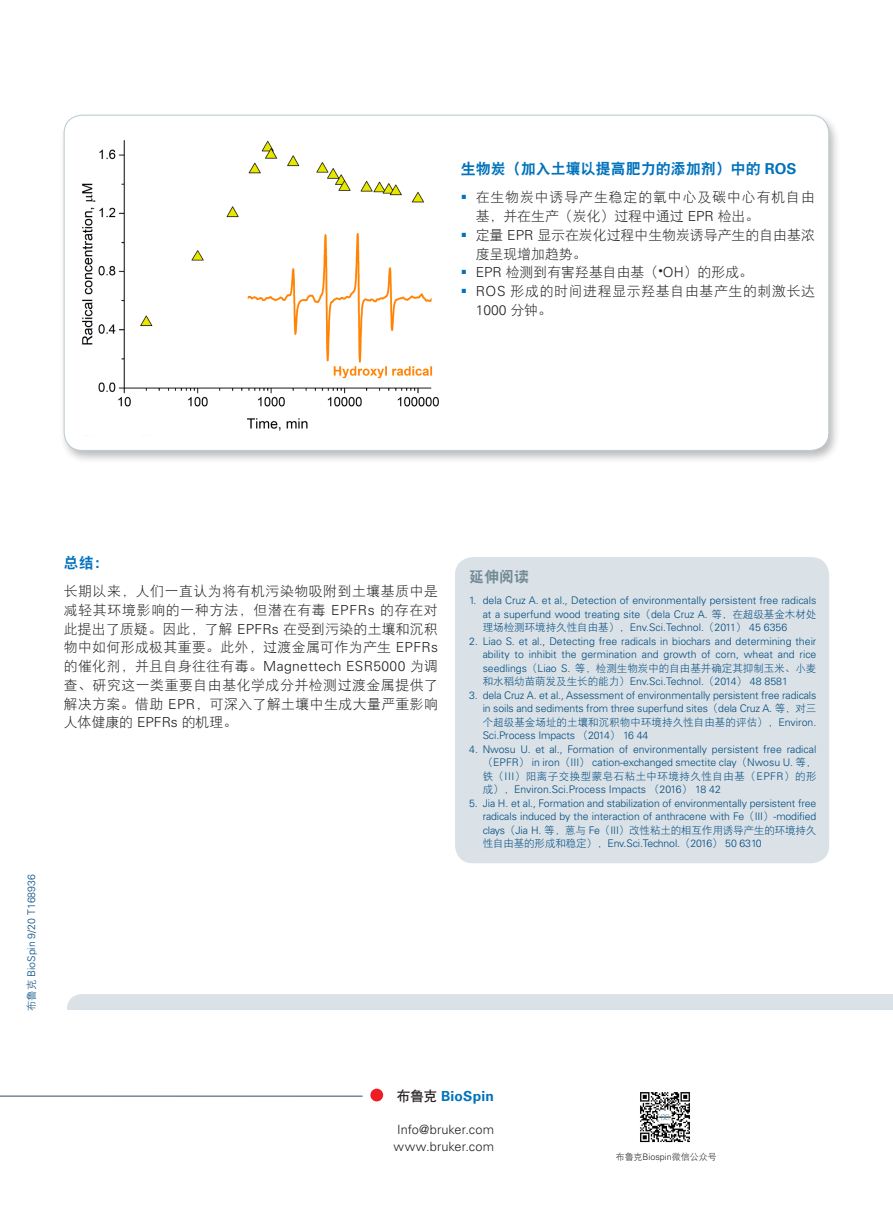
<style>
.page{position:relative;width:893px;height:1212px;background:#fff}
.page>*{position:absolute;margin:0;border:0;box-sizing:border-box;transform-origin:0 0}
.application_subhead{font:15px "DFP Hei W9";color:#0072bc}
.application_subhead-2{font:15px "DFP Hei W9";color:#738a95}
.application_body{font:13.8px/18.8px "DF Hei W3";letter-spacing:.03em;color:#231f20;text-align:justify}
.application_body-2{font:13.8px/18.8px "DF Hei W3";color:#231f20}
.application_body-3{font:13.8px/18.8px "DF Hei W3";letter-spacing:.065em;color:#231f20}
.brochure_subheadline{font:700 13.8px "Univers LT Std";letter-spacing:.015em;color:#0072bc}
.brochure_body{font:300 12.75px/16.8px "Univers LT Std";letter-spacing:.01em;color:#231f20}
.application_literatu{font:300 10.5px/13.5px "Univers LT Std";color:#004a7f;text-align:justify}
.brochure_body-2{font:9px "DFP Hei W3";letter-spacing:-.005em;color:#231f20}
.s1{font-family:"Univers LT Std";font-weight:700}
.s2{font-family:"Univers LT Std";font-weight:300}
.s3{font-family:"DF Hei W3";font-weight:400}
.s4{font-family:"DFP Hei W7";font-weight:400;color:#231f20}
</style>
<div class="page">
<div style="left:67px;top:994px;width:756px;height:34px;background:#dae2e7;border-radius:15px"></div>
<div style="left:721px;top:994px;width:172px;height:34px;background:#dae2e7"></div>
<div style="left:64px;top:1010px;width:829px;height:19px;background:#fff"></div>
<div style="left:455px;top:557px;width:374px;height:306px;background:#dae2e7;border-radius:18px"></div>
<div style="left:59px;top:112px;width:782px;height:352px;background:#231f20;opacity:.3"></div>
<div style="left:64px;top:115px;width:765px;height:335px;background:#fff;border-radius:18px"></div>
<img style="left:82px;top:140px;width:357px;height:291px">
<img style="left:640px;top:1092px;width:50px;height:51px">
<svg style="left:0;top:1095px;width:363px;height:2px"></svg>
<div style="left:370px;top:1089px;width:13px;height:12px;background:#ee1d23;border-radius:50%"></div>
<p class="application_subhead" style="left:461px;top:161px;width:337px">生物炭（加入土壤以提高肥力的添加剂）中的 <span class="s1">ROS</span></p>
<p class="application_body-3" style="left:476px;top:188px;width:341px">在生物炭中诱导产生稳定的氧中心及碳中心有机自由基，并在生产（炭化）过程中通过 <span class="s2">EPR</span> 检出。</p>
<p class="application_body-2" style="left:476px;top:225px;width:341px">定量 <span class="s2">EPR</span> 显示在炭化过程中生物炭诱导产生的自由基浓度呈现增加趋势。</p>
<p class="application_body-2" style="left:476px;top:263px;width:279px"><span class="s2">EPR</span> 检测到有害羟基自由基（<sup>•</sup><span class="s2">OH</span>）的形成。</p>
<p class="application_body" style="left:476px;top:282px;width:341px"><span class="s2">ROS</span> 形成的时间进程显示羟基自由基产生的刺激长达<br><span class="s2">1000</span> 分钟。</p>
<p class="application_subhead" style="left:64px;top:555px;width:46px">总结：</p>
<p class="application_body" style="left:64px;top:582px;width:376px">长期以来，人们一直认为将有机污染物吸附到土壤基质中是减轻其环境影响的一种方法，但潜在有毒 <span class="s2">EPFRs</span> 的存在对此提出了质疑。因此，了解 <span class="s2">EPFRs</span> 在受到污染的土壤和沉积物中如何形成极其重要。此外，过渡金属可作为产生 <span class="s2">EPFRs</span>的催化剂，并且自身往往有毒。<span class="s2">Magnettech ESR5000</span> 为调查、研究这一类重要自由基化学成分并检测过渡金属提供了解决方案。借助 <span class="s2">EPR</span>，可深入了解土壤中生成大量严重影响人体健康的 <span class="s2">EPFRs</span> 的机理。</p>
<p class="application_literatu" style="left:25px;top:1011px;width:139px;rotate:-90deg"><span class="s3">布鲁克</span> BioSpin 9/20 T168936</p>
<p class="application_subhead-2" style="left:469px;top:569px;width:61px">延伸阅读</p>
<p class="application_literatu" style="left:483px;top:594px;width:335px;text-indent:-14px">1. dela Cruz A. et al., Detection of environmentally persistent free radicals at a superfund wood treating site<span class="s3">（</span>dela Cruz A. <span class="s3">等，在超级基金木材处理场检测环境持久性自由基），</span>Env.Sci.Technol.<span class="s3">（</span>2011<span class="s3">）</span> 45 6356</p>
<p class="application_literatu" style="left:483px;top:634px;width:335px;text-indent:-14px">2. Liao S. et al., Detecting free radicals in biochars and determining their ability to inhibit the germination and growth of corn, wheat and rice seedlings<span class="s3">（</span>Liao S. <span class="s3">等，检测生物炭中的自由基并确定其抑制玉米、小麦和水稻幼苗萌发及生长的能力）</span>Env.Sci.Technol.<span class="s3">（</span>2014<span class="s3">）</span> 48 8581</p>
<p class="application_literatu" style="left:483px;top:688px;width:335px;text-indent:-14px">3. dela Cruz A. et al., Assessment of environmentally persistent free radicals in soils and sediments from three superfund sites<span class="s3">（</span>dela Cruz A. <span class="s3">等，对三个超级基金场址的土壤和沉积物中环境持久性自由基的评估），</span>Environ.<br>Sci.Process Impacts <span class="s3">（</span>2014<span class="s3">）</span> 16 44</p>
<p class="application_literatu" style="left:483px;top:742px;width:335px;text-indent:-14px">4. Nwosu U. et al., Formation of environmentally persistent free radical<span class="s3">（</span>EPFR<span class="s3">）</span> in iron<span class="s3">（</span>III<span class="s3">）</span> cation-exchanged smectite clay<span class="s3">（</span>Nwosu U. <span class="s3">等，铁（</span>III<span class="s3">）阳离子交换型蒙皂石粘土中环境持久性自由基（</span>EPFR<span class="s3">）的形成），</span>Environ.Sci.Process Impacts <span class="s3">（</span>2016<span class="s3">）</span> 18 42</p>
<p class="application_literatu" style="left:483px;top:796px;width:335px;text-indent:-14px">5. Jia H. et al., Formation and stabilization of environmentally persistent free radicals induced by the interaction of anthracene with Fe<span class="s3">（</span>III<span class="s3">）</span>-modified clays<span class="s3">（</span>Jia H. <span class="s3">等，蒽与</span> Fe<span class="s3">（</span>III<span class="s3">）改性粘土的相互作用诱导产生的环境持久性自由基的形成和稳定），</span>Env.Sci.Technol.<span class="s3">（</span>2016<span class="s3">）</span> 50 6310</p>
<p class="brochure_subheadline" style="left:396px;top:1087px;width:99px"><span class="s4">布鲁克</span> BioSpin</p>
<p class="brochure_body" style="left:394px;top:1121px;width:102px">Info@bruker.com www.bruker.com</p>
<p class="brochure_body-2" style="left:616px;top:1152px;width:103px">布鲁克<span class="s2">Biospin</span>微信公众号</p>
</div>
